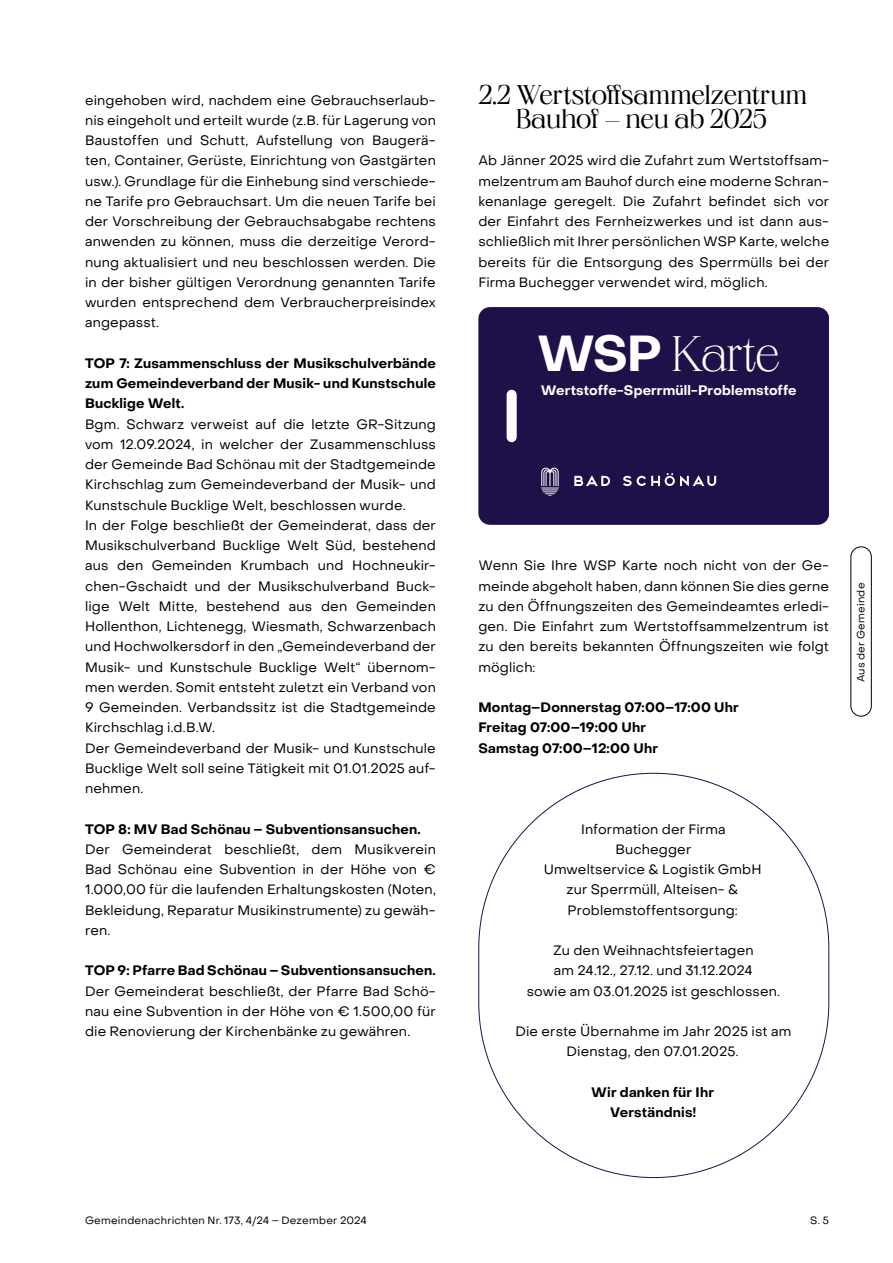
<style>
.page{position:relative;width:893px;height:1263px;background:#fff}
.page>*{position:absolute;margin:0;border:0;box-sizing:border-box;transform-origin:0 0}
.t1{font:200 semi-expanded 49.8px "PP Neue World";letter-spacing:-.02em;color:#fff}
.t2{font:300 semi-expanded 27px/24.3px "PP Neue World";letter-spacing:-.01em;color:#000;text-align:center}
.t3{font:13.5px/20.2px "PP Object Sans";letter-spacing:.01em;color:#000;text-align:justify}
.t4{font:700 13.5px/20.2px "PP Object Sans";letter-spacing:.015em;color:#000;text-align:justify}
.t5{font:700 13.5px "PP Object Sans";letter-spacing:.01em;color:#fff}
.t6{font:10.5px "PP Object Sans";letter-spacing:.02em;color:#000}
.s1{font-family:"PP Object Sans";font-weight:700;font-stretch:normal}
</style>
<div class="page">
<div style="left:850px;top:546px;width:22px;height:170px;border:1px solid #000;border-radius:10px"></div>
<div style="left:478px;top:307px;width:351px;height:218px;background:#201049"></div>
<svg style="left:541px;top:468px;width:18px;height:28px"></svg>
<svg style="left:574px;top:473px;width:142px;height:13px"></svg>
<div style="left:507px;top:390px;width:10px;height:52px;background:#fff;border-radius:5px"></div>
<p class="t3" style="left:85px;top:90px;width:352px">eingehoben wird, nachdem eine Gebrauchserlaub&shy;nis eingeholt und erteilt wurde (z.B. für Lagerung von Baustoffen und Schutt, Aufstellung von Baugerä&shy;ten, Container, Gerüste, Einrichtung von Gastgärten usw.). Grundlage für die Einhebung sind verschiede&shy;ne Tarife pro Gebrauchsart. Um die neuen Tarife bei der Vorschreibung der Gebrauchsabgabe rechtens anwenden zu können, muss die derzeitige Verord&shy;nung aktualisiert und neu beschlossen werden. Die in der bisher gültigen Verordnung genannten Tarife wurden entsprechend dem Verbraucherpreisindex angepasst.</p>
<p class="t4" style="left:85px;top:353px;width:352px">TOP 7: Zusammenschluss der Musikschulverbände zum Gemeindeverband der Musik- und Kunstschule Bucklige Welt.</p>
<p class="t3" style="left:85px;top:414px;width:352px;text-align:left">Bgm. Schwarz verweist auf die letzte GR-Sitzung vom 12.09.2024, in welcher der Zusammenschluss der Gemeinde Bad Schönau mit der Stadtgemeinde Kirchschlag zum Gemeindeverband der Musik- und Kunstschule Bucklige Welt, beschlossen wurde.<br>In der Folge beschließt der Gemeinderat, dass der Musikschulverband Bucklige Welt Süd, bestehend aus den Gemeinden Krumbach und Hochneukir&shy;chen-Gschaidt und der Musikschulverband Buck&shy;lige Welt Mitte, bestehend aus den Gemeinden Hollenthon, Lichtenegg, Wiesmath, Schwarzenbach und Hochwolkersdorf in den „Gemeindeverband der Musik- und Kunstschule Bucklige Welt“ übernom&shy;men werden. Somit entsteht zuletzt ein Verband von 9 Gemeinden. Verbandssitz ist die Stadtgemeinde Kirchschlag i.d.B.W.<br>Der Gemeindeverband der Musik- und Kunstschule Bucklige Welt soll seine Tätigkeit mit 01.01.2025 auf&shy;nehmen.</p>
<p class="t4" style="left:85px;top:819px;width:337px">TOP 8: MV Bad Schönau – Subventionsansuchen.</p>
<p class="t3" style="left:85px;top:839px;width:352px">Der Gemeinderat beschließt, dem Musikverein Bad Schönau eine Subvention in der Höhe von € 1.000,00 für die laufenden Erhaltungskosten (Noten, Bekleidung, Reparatur Musikinstrumente) zu gewäh&shy;ren.</p>
<p class="t4" style="left:85px;top:961px;width:352px">TOP 9: Pfarre Bad Schönau – Subventionsansuchen.</p>
<p class="t3" style="left:85px;top:981px;width:352px">Der Gemeinderat beschließt, der Pfarre Bad Schö&shy;nau eine Subvention in der Höhe von € 1.500,00 für die Renovierung der Kirchenbänke zu gewähren.</p>
<h2 class="t2" style="left:478px;top:84px;width:330px">2.2 Wertstoffsammelzentrum<br>Bauhof – neu ab 2025</h2>
<p class="t3" style="left:478px;top:151px;width:352px">Ab Jänner 2025 wird die Zufahrt zum Wertstoffsam&shy;melzentrum am Bauhof durch eine moderne Schran&shy;kenanlage geregelt. Die Zufahrt befindet sich vor der Einfahrt des Fernheizwerkes und ist dann aus&shy;schließlich mit Ihrer persönlichen WSP Karte, welche bereits für die Entsorgung des Sperrmülls bei der Firma Buchegger verwendet wird, möglich.</p>
<h1 class="t1" style="left:537px;top:326px;width:245px"><span class="s1">WSP</span> Karte</h1>
<p class="t5" style="left:541px;top:382px;width:257px">Wertstoffe-Sperrmüll-Problemstoffe</p>
<p class="t3" style="left:478px;top:556px;width:352px">Wenn Sie Ihre WSP Karte noch nicht von der Ge&shy;meinde abgeholt haben, dann können Sie dies gerne zu den Öffnungszeiten des Gemeindeamtes erledi&shy;gen. Die Einfahrt zum Wertstoffsammelzentrum ist zu den bereits bekannten Öffnungszeiten wie folgt möglich:</p>
<p class="t4" style="left:478px;top:697px;width:262px;text-align:left">Montag–Donnerstag 07:00–17:00 Uhr<br>Freitag 07:00–19:00 Uhr<br>Samstag 07:00–12:00 Uhr</p>
<p class="t3" style="left:544px;top:819px;width:219px;text-align:center">Information der Firma<br>Buchegger<br>Umweltservice &amp; Logistik GmbH zur Sperrmüll, Alteisen- &amp;<br>Problemstoffentsorgung:</p>
<p class="t3" style="left:527px;top:940px;width:255px;text-align:center">Zu den Weihnachtsfeiertagen<br>am 24.12., 27.12. und 31.12.2024<br>sowie am 03.01.2025 ist geschlossen.</p>
<p class="t3" style="left:515px;top:1021px;width:277px;text-align:center">Die erste Übernahme im Jahr 2025 ist am<br>Dienstag, den 07.01.2025.</p>
<p class="t4" style="left:591px;top:1082px;width:124px;text-align:center">Wir danken für Ihr<br>Verständnis!</p>
<p class="t6" style="left:854px;top:682px;width:101px;rotate:-90deg">Aus der Gemeinde</p>
<p class="t6" style="left:85px;top:1214px;width:283px">Gemeindenachrichten Nr. 173, 4/24 – Dezember 2024</p>
<p class="t6" style="left:810px;top:1214px;width:21px">S. 5</p>
</div>
